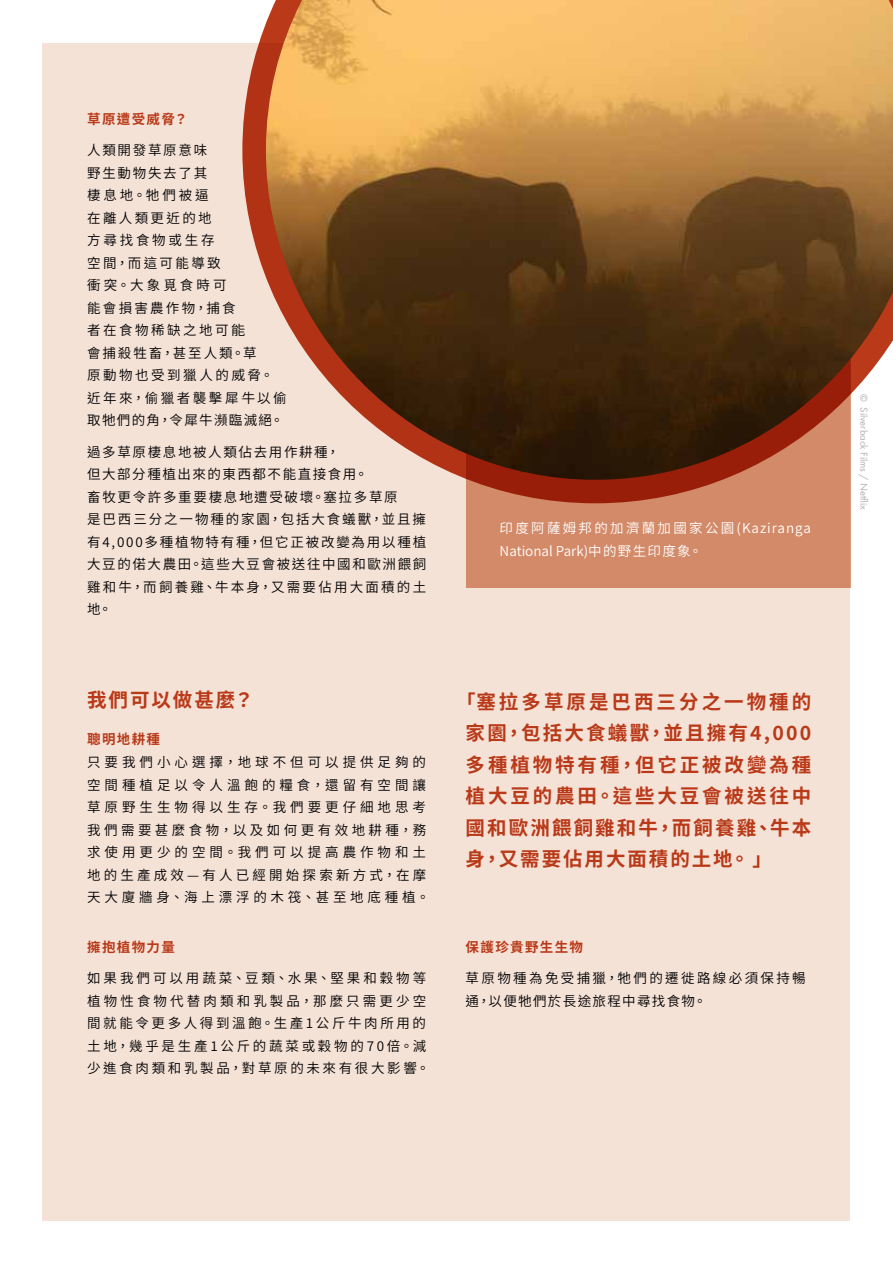
<style>
.page{position:relative;width:893px;height:1263px;background:#fff}
.page>*{position:absolute;margin:0;border:0;box-sizing:border-box;transform-origin:0 0}
.t1{font:700 19.5px/31.5px "Source Han Sans HK";letter-spacing:.11em;color:#b93918;text-align:justify}
.t2{font:13.5px/22.5px "Source Han Sans HK";letter-spacing:.19em;color:#000}
.t3{font:13.5px/22.5px "Source Han Sans HK";letter-spacing:.125em;color:#000}
.t4{font:13.5px/22.5px "Source Han Sans HK";letter-spacing:.295em;color:#000}
.t5{font:13.5px/22.5px "Source Han Sans HK";letter-spacing:.1em;color:#fff}
.t6{font:700 13.5px "Source Han Sans HK";letter-spacing:.1em;color:#b93918}
.t7{font:10.5px "Futura PT";color:#b3b2b2}
</style>
<div class="page">
<div style="left:43px;top:43px;width:807px;height:1177px;background:#f5e2d7"></div>
<div style="left:466px;top:291px;width:384px;height:297px;background:#d38a68"></div>
<svg style="left:242px;top:23px;width:609px;height:480px"></svg>
<img style="left:266px;top:0;width:627px;height:480px">
<p class="t6" style="left:87px;top:111px;width:102px">草原遭受威脅？</p>
<p class="t2" style="left:87px;top:139px;width:201px">人類開發草原意味<br>野生動物失去了其<br>棲息地。牠們被逼<br>在離人類更近的地<br>方尋找食物或生存<br>空間，而這可能導致<br>衝突。大象覓食時可<br>能會損害農作物，捕食<br>者在食物稀缺之地可能<br>會捕殺牲畜，甚至人類。草<br>原動物也受到獵人的威脅。近年來，偷獵者襲擊犀牛以偷取牠們的角，令犀牛瀕臨滅絕。</p>
<p class="t3" style="left:87px;top:441px;width:341px">過多草原棲息地被人類佔去用作耕種，<br>但大部分種植出來的東西都不能直接食用。<br>畜牧更令許多重要棲息地遭受破壞。塞拉多草原<br>是巴西三分之一物種的家園，包括大食蟻獸，並且擁有4,000多種植物特有種，但它正被改變為用以種植大豆的偌大農田。這些大豆會被送往中國和歐洲餵飼雞和牛，而飼養雞、牛本身，又需要佔用大面積的土地。</p>
<h1 class="t1" style="left:87px;top:684px;width:168px">我們可以做甚麼？</h1>
<p class="t6" style="left:87px;top:731px;width:74px">聰明地耕種</p>
<p class="t4" style="left:87px;top:751px;width:344px">只要我們小心選擇，地球不但可以提供足夠的空間種植足以令人溫飽的糧食，還留有空間讓草原野生生物得以生存。我們要更仔細地思考我們需要甚麼食物，以及如何更有效地耕種，務求使用更少的空間。我們可以提高農作物和土地的生產成效—有人已經開始探索新方式，在摩天大廈牆身、海上漂浮的木筏、甚至地底種植。</p>
<p class="t6" style="left:87px;top:939px;width:89px">擁抱植物力量</p>
<p class="t2" style="left:87px;top:967px;width:344px">如果我們可以用蔬菜、豆類、水果、堅果和穀物等植物性食物代替肉類和乳製品，那麼只需更少空間就能令更多人得到溫飽。生產1公斤牛肉所用的土地，幾乎是生產1公斤的蔬菜或穀物的70倍。減少進食肉類和乳製品，對草原的未來有很大影響。</p>
<p class="t5" style="left:500px;top:517px;width:313px">印度阿薩姆邦的加濟蘭加國家公園(Kaziranga<br>National Park)中的野生印度象。</p>
<h1 class="t1" style="left:466px;top:686px;width:347px;text-indent:-9px">「塞拉多草原是巴西三分之一物種的家園，包括大食蟻獸，並且擁有4,000多種植物特有種，但它正被改變為種植大豆的農田。這些大豆會被送往中國和歐洲餵飼雞和牛，而飼養雞、牛本身，又需要佔用大面積的土地。 」</h1>
<p class="t6" style="left:466px;top:939px;width:119px">保護珍貴野生生物</p>
<p class="t2" style="left:466px;top:967px;width:342px">草原物種為免受捕獵，牠們的遷徙路線必須保持暢通，以便牠們於長途旅程中尋找食物。</p>
<p class="t7" style="left:870px;top:394px;width:117px;rotate:90deg">© Silverback Films / Netflix</p>
</div>
